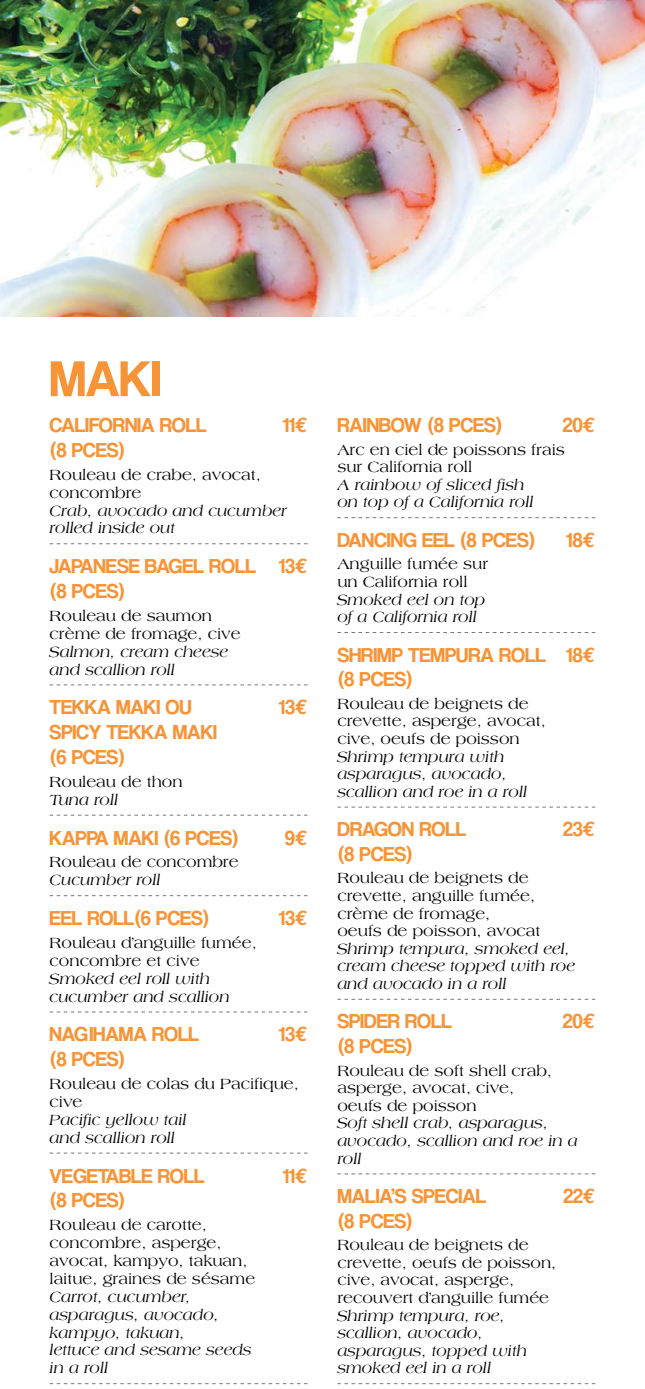
<style>
.page{position:relative;width:645px;height:1389px;background:#fff}
.page>*{position:absolute;margin:0;border:0;box-sizing:border-box;transform-origin:0 0}
.t1{font:52.5px "Coolvetica Rg";color:#f79437}
.t2{font:21px/24.8px "Coolvetica Rg";color:#f79437}
.t3{font:15.75px/17.7px "Americana";color:#000}
.t4{font:italic 15.75px/17.7px "Americana";color:#000}
.s1{font-family:"Euro Mono";font-weight:700}
</style>
<div class="page">
<svg style="left:50px;top:543px;width:258px;height:1px"></svg>
<svg style="left:50px;top:684px;width:258px;height:1px"></svg>
<svg style="left:50px;top:815px;width:258px;height:1px"></svg>
<svg style="left:50px;top:895px;width:258px;height:1px"></svg>
<svg style="left:50px;top:1011px;width:258px;height:1px"></svg>
<svg style="left:50px;top:1153px;width:258px;height:1px"></svg>
<svg style="left:50px;top:1383px;width:258px;height:1px"></svg>
<svg style="left:337px;top:517px;width:258px;height:1px"></svg>
<svg style="left:337px;top:632px;width:258px;height:1px"></svg>
<svg style="left:337px;top:807px;width:258px;height:1px"></svg>
<svg style="left:337px;top:999px;width:258px;height:1px"></svg>
<svg style="left:337px;top:1173px;width:258px;height:1px"></svg>
<svg style="left:337px;top:1383px;width:258px;height:1px"></svg>
<img style="left:0;top:0;width:645px;height:317px">
<h1 class="t1" style="left:50px;top:348px;width:112px">MAKI</h1>
<h2 class="t2" style="left:50px;top:412px;width:158px">CALIFORNIA ROLL</h2>
<h2 class="t2" style="left:283px;top:412px;width:26px">11<span class="s1">E</span></h2>
<h2 class="t2" style="left:50px;top:437px;width:77px">(8 PCES)</h2>
<p class="t3" style="left:50px;top:466px;width:213px">Rouleau de crabe, avocat, concombre</p>
<p class="t4" style="left:50px;top:501px;width:239px">Crab, avocado and cucumber rolled inside out</p>
<h2 class="t2" style="left:50px;top:554px;width:259px">JAPANESE BAGEL ROLL 13<span class="s1">E </span>(8 PCES)</h2>
<p class="t3" style="left:50px;top:607px;width:193px">Rouleau de saumon crème de fromage, cive</p>
<p class="t4" style="left:50px;top:642px;width:180px">Salmon, cream cheese and scallion roll</p>
<h2 class="t2" style="left:50px;top:695px;width:144px">TEKKA MAKI OU</h2>
<h2 class="t2" style="left:279px;top:695px;width:30px">13<span class="s1">E</span></h2>
<h2 class="t2" style="left:50px;top:720px;width:169px">SPICY TEKKA MAKI (6 PCES)</h2>
<p class="t3" style="left:50px;top:773px;width:135px">Rouleau de thon</p>
<p class="t4" style="left:50px;top:791px;width:70px">Tuna roll</p>
<h2 class="t2" style="left:50px;top:825px;width:191px">KAPPA MAKI (6 PCES)</h2>
<h2 class="t2" style="left:285px;top:825px;width:24px">9<span class="s1">E</span></h2>
<p class="t3" style="left:50px;top:853px;width:191px">Rouleau de concombre</p>
<p class="t4" style="left:50px;top:871px;width:112px">Cucumber roll</p>
<h2 class="t2" style="left:50px;top:905px;width:162px">EEL ROLL(6 PCES)</h2>
<h2 class="t2" style="left:279px;top:905px;width:30px">13<span class="s1">E</span></h2>
<p class="t3" style="left:50px;top:934px;width:209px">Rouleau d’anguille fumée, concombre et cive</p>
<p class="t4" style="left:50px;top:969px;width:181px">Smoked eel roll with cucumber and scallion</p>
<h2 class="t2" style="left:50px;top:1022px;width:151px">NAGIHAMA ROLL</h2>
<h2 class="t2" style="left:279px;top:1022px;width:30px">13<span class="s1">E</span></h2>
<h2 class="t2" style="left:50px;top:1047px;width:77px">(8 PCES)</h2>
<p class="t3" style="left:50px;top:1075px;width:251px">Rouleau de colas du Pacifique, cive</p>
<p class="t4" style="left:50px;top:1111px;width:139px">Pacific yellow tail and scallion roll</p>
<h2 class="t2" style="left:50px;top:1163px;width:157px">VEGETABLE ROLL</h2>
<h2 class="t2" style="left:283px;top:1163px;width:26px">11<span class="s1">E</span></h2>
<h2 class="t2" style="left:50px;top:1188px;width:77px">(8 PCES)</h2>
<p class="t3" style="left:50px;top:1216px;width:207px">Rouleau de carotte, concombre, asperge, avocat, kampyo, takuan, laitue, graines de sésame</p>
<p class="t4" style="left:50px;top:1288px;width:204px">Carrot, cucumber, asparagus, avocado, kampyo, takuan,<br>lettuce and sesame seeds in a roll</p>
<h2 class="t2" style="left:337px;top:412px;width:167px">RAINBOW (8 PCES)</h2>
<h2 class="t2" style="left:563px;top:412px;width:34px">20<span class="s1">E</span></h2>
<p class="t3" style="left:337px;top:440px;width:229px">Arc en ciel de poissons frais sur California roll</p>
<p class="t4" style="left:337px;top:476px;width:198px">A rainbow of sliced fish on top of a California roll</p>
<h2 class="t2" style="left:337px;top:527px;width:200px">DANCING EEL (8 PCES)</h2>
<h2 class="t2" style="left:566px;top:527px;width:31px">18<span class="s1">E</span></h2>
<p class="t3" style="left:337px;top:555px;width:152px">Anguille fumée sur un California roll</p>
<p class="t4" style="left:337px;top:590px;width:150px">Smoked eel on top of a California roll</p>
<h2 class="t2" style="left:337px;top:642px;width:259px">SHRIMP TEMPURA ROLL 18<span class="s1">E </span>(8 PCES)</h2>
<p class="t3" style="left:337px;top:695px;width:210px">Rouleau de beignets de crevette, asperge, avocat, cive, oeufs de poisson</p>
<p class="t4" style="left:337px;top:747px;width:191px">Shrimp tempura with asparagus, avocado, scallion and roe in a roll</p>
<h2 class="t2" style="left:337px;top:817px;width:130px">DRAGON ROLL</h2>
<h2 class="t2" style="left:563px;top:817px;width:34px">23<span class="s1">E</span></h2>
<h2 class="t2" style="left:337px;top:841px;width:77px">(8 PCES)</h2>
<p class="t3" style="left:337px;top:869px;width:205px">Rouleau de beignets de crevette, anguille fumée, crème de fromage,<br>oeufs de poisson, avocat</p>
<p class="t4" style="left:337px;top:940px;width:239px">Shrimp tempura, smoked eel, cream cheese topped with roe and avocado in a roll</p>
<h2 class="t2" style="left:337px;top:1009px;width:116px">SPIDER ROLL</h2>
<h2 class="t2" style="left:563px;top:1009px;width:34px">20<span class="s1">E</span></h2>
<h2 class="t2" style="left:337px;top:1033px;width:77px">(8 PCES)</h2>
<p class="t3" style="left:337px;top:1061px;width:216px">Rouleau de soft shell crab, asperge, avocat, cive, oeufs de poisson</p>
<p class="t4" style="left:337px;top:1114px;width:242px">Soft shell crab, asparagus, avocado, scallion and roe in a roll</p>
<h2 class="t2" style="left:337px;top:1183px;width:150px">MALIA’S SPECIAL</h2>
<h2 class="t2" style="left:563px;top:1183px;width:33px">22<span class="s1">E</span></h2>
<h2 class="t2" style="left:337px;top:1208px;width:77px">(8 PCES)</h2>
<p class="t3" style="left:337px;top:1236px;width:220px">Rouleau de beignets de crevette, oeufs de poisson, cive, avocat, asperge, recouvert d’anguille fumée</p>
<p class="t4" style="left:337px;top:1306px;width:191px">Shrimp tempura, roe, scallion, avocado, asparagus, topped with smoked eel in a roll</p>
</div>
